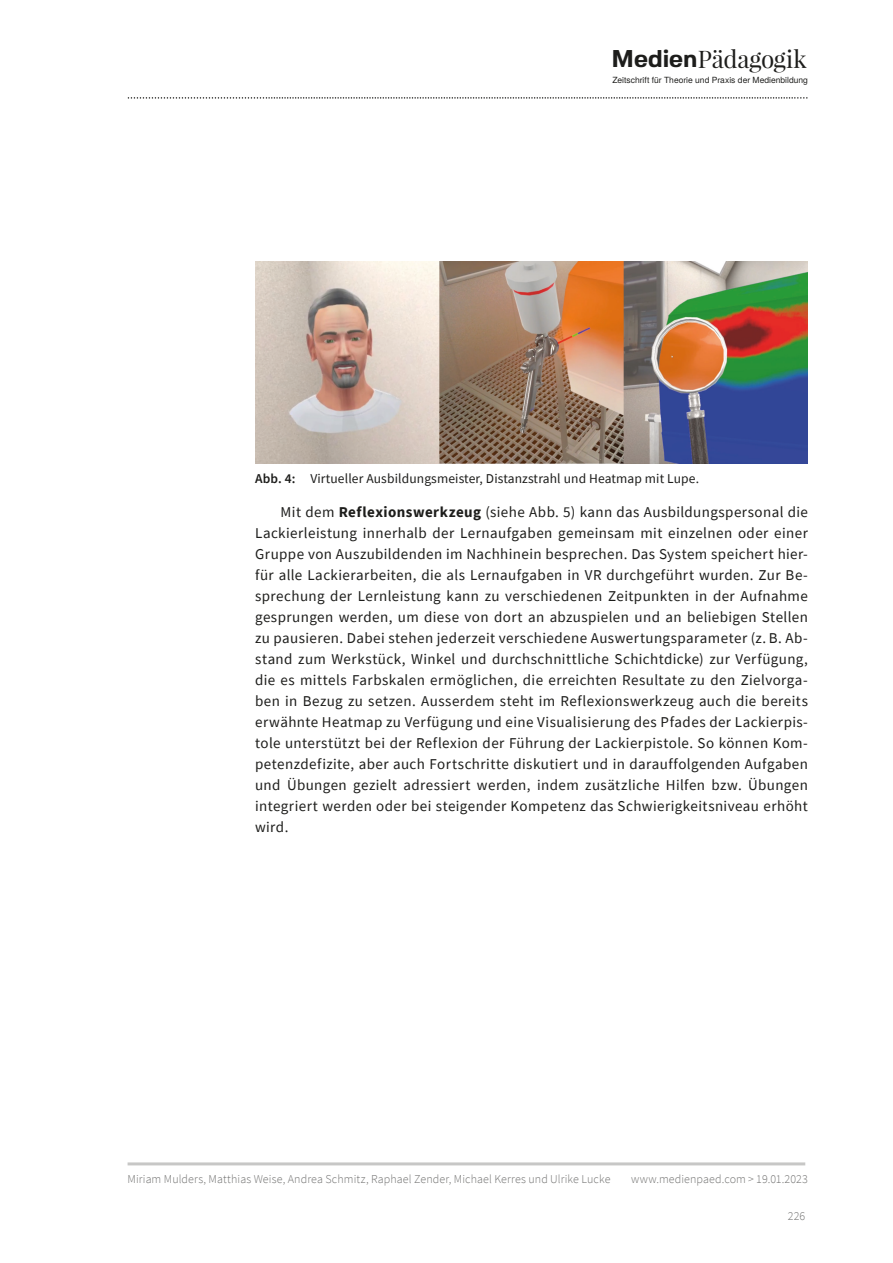
<style>
.page{position:relative;width:893px;height:1263px;background:#fff}
.page>*{position:absolute;margin:0;border:0;box-sizing:border-box;transform-origin:0 0}
.t1{font:24.3px "Playfair Display";letter-spacing:-.015em;color:#1d1d1b}
.mp-text{font:15px/21px "Source Sans Pro";letter-spacing:.025em;color:#1d1d1b;text-align:justify}
.mp-Abbildungen_Legen{font:13.5px "Source Sans Pro";letter-spacing:.01em;color:#1d1d1b}
.t2{font:300 12px "Source Sans Pro";letter-spacing:.01em;color:#70706f}
.t3{font:8.55px "Te X Gyre Heros";color:#1d1d1b}
.s1{font-family:"Fivo Sans";font-weight:700}
.s2{font-weight:600}
.s3{font-weight:700}
</style>
<div class="page">
<hr style="left:128px;top:1162px;width:677px;height:3px;background:#c7c7c6">
<svg style="left:128px;top:97px;width:679px;height:2px"></svg>
<img style="left:255px;top:262px;width:553px;height:201px">
<h1 class="t1" style="left:611px;top:43px;width:197px"><span class="s1">Medien</span>Pädagogik</h1>
<p class="t3" style="left:612px;top:73px;width:197px">Zeitschrift für Theorie und Praxis der Medienbildung</p>
<p class="mp-Abbildungen_Legen" style="left:255px;top:470px;width:445px"><span class="s2">Abb. 4:</span> Virtueller Ausbildungsmeister, Distanzstrahl und Heatmap mit Lupe.</p>
<p class="mp-text" style="left:255px;top:501px;width:554px;text-indent:26px">Mit dem <span class="s3">Reflexionswerkzeug</span> (siehe Abb. 5) kann das Ausbildungspersonal die Lackierleistung innerhalb der Lernaufgaben gemeinsam mit einzelnen oder einer Gruppe von Auszubildenden im Nachhinein besprechen. Das System speichert hier&shy;für alle Lackierarbeiten, die als Lernaufgaben in VR durchgeführt wurden. Zur Be&shy;sprechung der Lernleistung kann zu verschiedenen Zeitpunkten in der Aufnahme gesprungen werden, um diese von dort an abzuspielen und an beliebigen Stellen zu pausieren. Dabei stehen jederzeit verschiedene Auswertungsparameter (z. B. Ab&shy;stand zum Werkstück, Winkel und durchschnittliche Schichtdicke) zur Verfügung, die es mittels Farbskalen ermöglichen, die erreichten Resultate zu den Zielvorga&shy;ben in Bezug zu setzen. Ausserdem steht im Reflexionswerkzeug auch die bereits erwähnte Heatmap zu Verfügung und eine Visualisierung des Pfades der Lackierpis&shy;tole unterstützt bei der Reflexion der Führung der Lackierpistole. So können Kom&shy;petenzdefizite, aber auch Fortschritte diskutiert und in darauffolgenden Aufgaben und Übungen gezielt adressiert werden, indem zusätzliche Hilfen bzw. Übungen integriert werden oder bei steigender Kompetenz das Schwierigkeitsniveau erhöht wird.</p>
<p class="t2" style="left:128px;top:1171px;width:484px">Miriam Mulders, Matthias Weise, Andrea Schmitz, Raphael Zender, Michael Kerres und Ulrike Lucke</p>
<p class="t2" style="left:631px;top:1171px;width:178px">www.medienpaed.com &gt; 19.01.2023</p>
<p class="t2" style="left:788px;top:1208px;width:19px">226</p>
</div>
